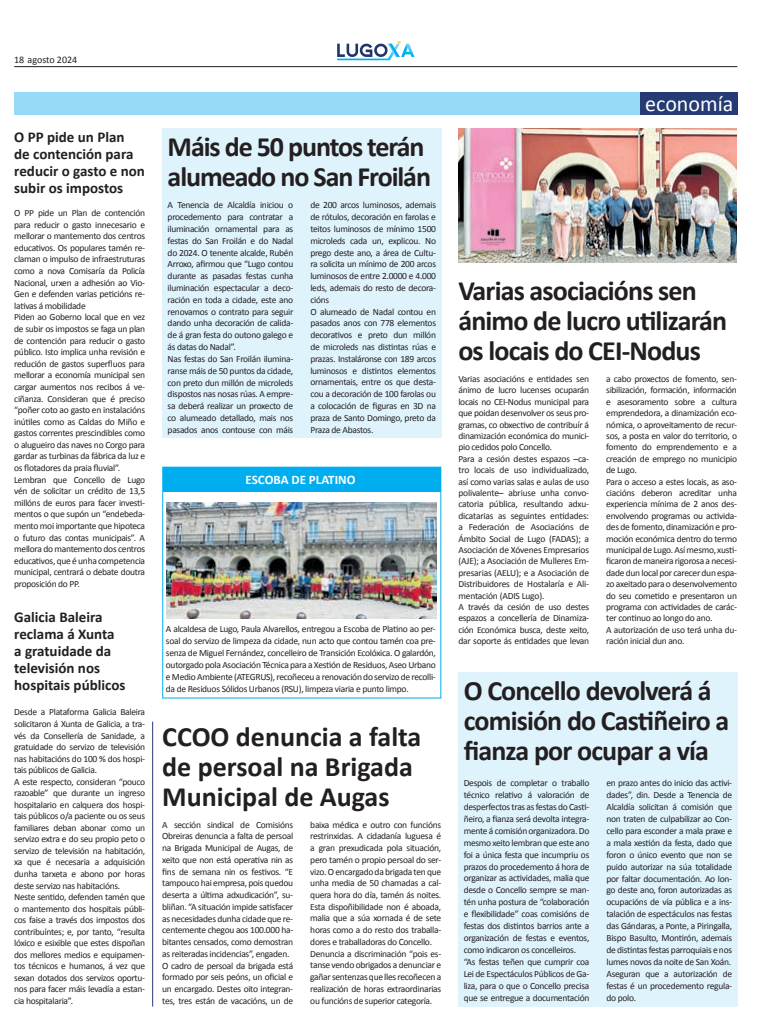
<style>
.page{position:relative;width:780px;height:1035px;background:#fff}
.page>*{position:absolute;margin:0;border:0;box-sizing:border-box;transform-origin:0 0}
.t1{font:700 28px/30px "Calibri";letter-spacing:-.03em;color:#231f20}
.t2{font:700 28px/30px "Calibri";color:#231f20}
.t3{font:22px "Calibri";color:#fff}
.t4{font:700 15px/17px "Calibri";color:#231f20}
.t5{font:700 13px "Calibri";color:#fff}
.t6{font:10px "Calibri";color:#231f20}
.t7{font:9.5px/11.4px "Calibri";letter-spacing:-.03em;color:#231f20}
</style>
<div class="page">
<svg style="left:337px;top:41px;width:77px;height:19px"></svg>
<hr style="left:14px;top:66px;width:723px;height:1px;background:#231f20">
<div style="left:14px;top:92px;width:723px;height:22px;background:#97daf8"></div>
<div style="left:639px;top:92px;width:98px;height:22px;background:#253b73"></div>
<img style="left:458px;top:129px;width:278px;height:133px">
<svg style="left:162px;top:466px;width:280px;height:233px"></svg>
<div style="left:163px;top:467px;width:277px;height:24px;background:#00aeef"></div>
<img style="left:167px;top:503px;width:270px;height:116px">
<div style="left:162px;top:129px;width:279px;height:309px;background:#dff3fc"></div>
<div style="left:458px;top:672px;width:279px;height:334px;background:#dff3fc"></div>
<hr style="left:152px;top:721px;width:1px;height:285px;background:#253b73">
<p class="t6" style="left:14px;top:54px;width:65px">18 agosto 2024</p>
<h3 class="t4" style="left:14px;top:127px;width:132px">O PP pide un Plan<br>de contención para reducir o gasto e non subir os impostos</h3>
<p class="t7" style="left:14px;top:207px;width:132px">O PP pide un Plan de contención para reducir o gasto innecesario e mellorar o mantemento dos centros educativos. Os populares tamén re&shy;claman o impulso de infraestruturas como a nova Comisaría da Policía Nacional, urxen a adhesión ao Vio-Gen e defenden varias peticións re&shy;lativas á mobilidade<br>Piden ao Goberno local que en vez de subir os impostos se faga un plan de contención para reducir o gasto público. Isto implica unha revisión e redución de gastos superfluos para mellorar a economía municipal sen cargar aumentos nos recibos á ve&shy;ciñanza. Consideran que é preciso “poñer coto ao gasto en instalacións inútiles como as Caldas do Miño e gastos correntes prescindibles como o alugueiro das naves no Corgo para gardar as turbinas da fábrica da luz e os flotadores da praia fluvial”.<br>Lembran que Concello de Lugo vén de solicitar un crédito de 13,5 millóns de euros para facer investi&shy;mentos o que supón un “endebeda&shy;mento moi importante que hipoteca o futuro das contas municipais”. A mellora do mantemento dos centros educativos, que é unha competencia municipal, centrará o debate doutra proposición do PP.</p>
<h3 class="t4" style="left:14px;top:607px;width:113px">Galicia Baleira reclama á Xunta a gratuidade da televisión nos hospitais públicos</h3>
<p class="t7" style="left:14px;top:706px;width:132px">Desde a Plataforma Galicia Baleira solicitaron á Xunta de Galicia, a tra&shy;vés da Consellería de Sanidade, a gratuidade do servizo de televisión nas habitacións do 100 % dos hospi&shy;tais públicos de Galicia.<br>A este respecto, consideran “pouco razoable” que durante un ingreso hospitalario en calquera dos hospi&shy;tais públicos o/a paciente ou os seus familiares deban abonar como un servizo extra e do seu propio peto o servizo de televisión na habitación, xa que é necesaria a adquisición dunha tarxeta e abono por horas deste servizo nas habitacións.<br>Neste sentido, defenden tamén que o mantemento dos hospitais públi&shy;cos faise a través dos impostos dos contribuíntes; e, por tanto, “resulta lóxico e esixible que estes dispoñan dos mellores medios e equipamen&shy;tos técnicos e humanos, á vez que sexan dotados dos servizos oportu&shy;nos para facer máis levadía a estan&shy;cia hospitalaria”.</p>
<h1 class="t1" style="left:168px;top:131px;width:265px">Máis de 50 puntos terán alumeado no San Froilán</h1>
<p class="t7" style="left:168px;top:199px;width:127px;line-height:11.8px">A Tenencia de Alcaldía iniciou o procedemento para contratar a iluminación ornamental para as festas do San Froilán e do Nadal do 2024. O tenente alcalde, Rubén<br>Arroxo, afirmou que “Lugo contou durante as pasadas festas cunha iluminación espectacular a deco&shy;ración en toda a cidade, este ano renovamos o contrato para seguir dando unha decoración de calida&shy;de á gran festa do outono galego e ás datas do Nadal”.<br>Nas festas do San Froilán ilumina&shy;ranse máis de 50 puntos da cidade, con preto dun millón de microleds dispostos nas nosas rúas. A empre&shy;sa deberá realizar un proxecto de co alumeado detallado, mais nos pasados anos contouse con máis</p>
<p class="t7" style="left:310px;top:199px;width:127px;line-height:11.8px">de 200 arcos luminosos, ademais de rótulos, decoración en farolas e teitos luminosos de mínimo 1500 microleds cada un, explicou. No prego deste ano, a área de Cultu&shy;ra solicita un mínimo de 200 arcos luminosos de entre 2.0000 e 4.000 leds, ademais do resto de decora&shy;cións<br>O alumeado de Nadal contou en pasados anos con 778 elementos decorativos e preto dun millón de microleds nas distintas rúas e prazas. Instaláronse con 189 arcos luminosos e distintos elementos ornamentais, entre os que desta&shy;cou a decoración de 100 farolas ou a colocación de figuras en 3D na praza de Santo Domingo, preto da<br>Praza de Abastos.</p>
<h3 class="t5" style="left:245px;top:472px;width:111px">ESCOBA DE PLATINO</h3>
<p class="t7" style="left:166px;top:622px;width:271px;line-height:11.9px;text-align:justify">A alcaldesa de Lugo, Paula Alvarellos, entregou a Escoba de Platino ao per&shy;soal do servizo de limpeza da cidade, nun acto que contou tamén coa pre&shy;senza de Miguel Fernández, concelleiro de Transición Ecolóxica. O galardón, outorgado pola Asociación Técnica para a Xestión de Residuos, Aseo Urbano e Medio Ambiente (ATEGRUS), recoñeceu a renovación do servizo de recolli&shy;da de Residuos Sólidos Urbanos (RSU), limpeza viaria e punto limpo.</p>
<h1 class="t2" style="left:162px;top:720px;width:261px">CCOO denuncia a falta de persoal na Brigada<br>Municipal de Augas</h1>
<p class="t7" style="left:162px;top:818px;width:132px;line-height:11.7px">A sección sindical de Comisións Obreiras denuncia a falta de persoal na Brigada Municipal de Augas, de xeito que non está operativa nin as fins de semana nin os festivos. “E tampouco hai empresa, pois quedou deserta a última adxudicación”, su&shy;bliñan. “A situación impide satisfacer as necesidades dunha cidade que re&shy;centemente chegou aos 100.000 ha&shy;bitantes censados, como demostran as reiteradas incidencias”, engaden.<br>O cadro de persoal da brigada está formado por seis peóns, un oficial e un encargado. Destes oito integran&shy;tes, tres están de vacacións, un de</p>
<p class="t7" style="left:310px;top:818px;width:132px;line-height:11.7px">baixa médica e outro con funcións restrinxidas. A cidadanía luguesa é a gran prexudicada pola situación, pero tamén o propio persoal do ser&shy;vizo. O encargado da brigada ten que unha media de 50 chamadas a cal&shy;quera hora do día, tamén ás noites.<br>Esta dispoñibilidade non é aboada, malia que a súa xornada é de sete horas como a do resto dos traballa&shy;dores e traballadoras do Concello.<br>Denuncia a discriminación “pois es&shy;tanse vendo obrigados a denunciar e gañar sentenzas que lles recoñecen a realización de horas extraordinarias ou funcións de superior categoría.</p>
<h2 class="t3" style="left:645px;top:90px;width:89px">economía</h2>
<h1 class="t1" style="left:458px;top:275px;width:270px">Varias asociacións sen ánimo de lucro utilizarán os locais do CEI-Nodus</h1>
<p class="t7" style="left:458px;top:372px;width:132px">Varias asociacións e entidades sen ánimo de lucro lucenses ocuparán locais no CEI-Nodus municipal para que poidan desenvolver os seus pro&shy;gramas, co obxectivo de contribuír á dinamización económica do munici&shy;pio cedidos polo Concello.<br>Para a cesión destes espazos –ca&shy;tro locais de uso individualizado, así como varias salas e aulas de uso polivalente– abriuse unha convo&shy;catoria pública, resultando adxu&shy;dicatarias as seguintes entidades: a Federación de Asociacións de Ámbito Social de Lugo (FADAS); a Asociación de Xóvenes Empresarios (AJE); a Asociación de Mulleres Em&shy;presarias (AELU); e a Asociación de Distribuidores de Hostalaría e Ali&shy;mentación (ADIS Lugo).<br>A través da cesión de uso destes espazos a concellería de Dinamiza&shy;ción Económica busca, deste xeito, dar soporte ás entidades que levan</p>
<p class="t7" style="left:606px;top:372px;width:132px">a cabo proxectos de fomento, sen&shy;sibilización, formación, información e asesoramento sobre a cultura emprendedora, a dinamización eco&shy;nómica, o aproveitamento de recur&shy;sos, a posta en valor do territorio, o fomento do emprendemento e a creación de emprego no municipio de Lugo.<br>Para o acceso a estes locais, as aso&shy;ciacións deberon acreditar unha experiencia mínima de 2 anos des&shy;envolvendo programas ou activida&shy;des de fomento, dinamización e pro&shy;moción económica dentro do termo municipal de Lugo. Así mesmo, xusti&shy;ficaron de maneira rigorosa a necesi&shy;dade dun local por carecer dun espa&shy;zo axeitado para o desenvolvemento do seu cometido e presentaron un programa con actividades de carác&shy;ter continuo ao longo do ano.<br>A autorización de uso terá unha du&shy;ración inicial dun ano.</p>
<h1 class="t1" style="left:463px;top:674px;width:267px">O Concello devolverá á comisión do Castiñeiro a fianza por ocupar a vía</h1>
<p class="t7" style="left:463px;top:776px;width:127px;line-height:12px">Despois de completar o traballo técnico relativo á valoración de desperfectos tras as festas do Casti&shy;ñeiro, a fianza será devolta integra&shy;mente á comisión organizadora. Do mesmo xeito lembran que este ano foi a única festa que incumpriu os prazos do procedemento á hora de organizar as actividades, malia que desde o Concello sempre se man&shy;tén unha postura de “colaboración e flexibilidade” coas comisións de festas dos distintos barrios ante a organización de festas e eventos, como indicaron os concelleiros. “As festas teñen que cumprir coa Lei de Espectáculos Públicos de Ga&shy;liza, para o que o Concello precisa que se entregue a documentación</p>
<p class="t7" style="left:606px;top:776px;width:127px;line-height:12px;text-align:justify">en prazo antes do inicio das activi&shy;dades”, din. Desde a Tenencia de Alcaldía solicitan á comisión que non traten de culpabilizar ao Con&shy;cello para esconder a mala praxe e a mala xestión da festa, dado que foron o único evento que non se puido autorizar na súa totalidade por faltar documentación. Ao lon&shy;go deste ano, foron autorizadas as ocupacións de vía pública e a ins&shy;talación de espectáculos nas festas das Gándaras, a Ponte, a Piringalla, Bispo Basulto, Montirón, ademais de distintas festas parroquiais e nos lumes novos da noite de San Xoán.<br>Aseguran que a autorización de festas é un procedemento regula&shy;do polo.</p>
</div>
